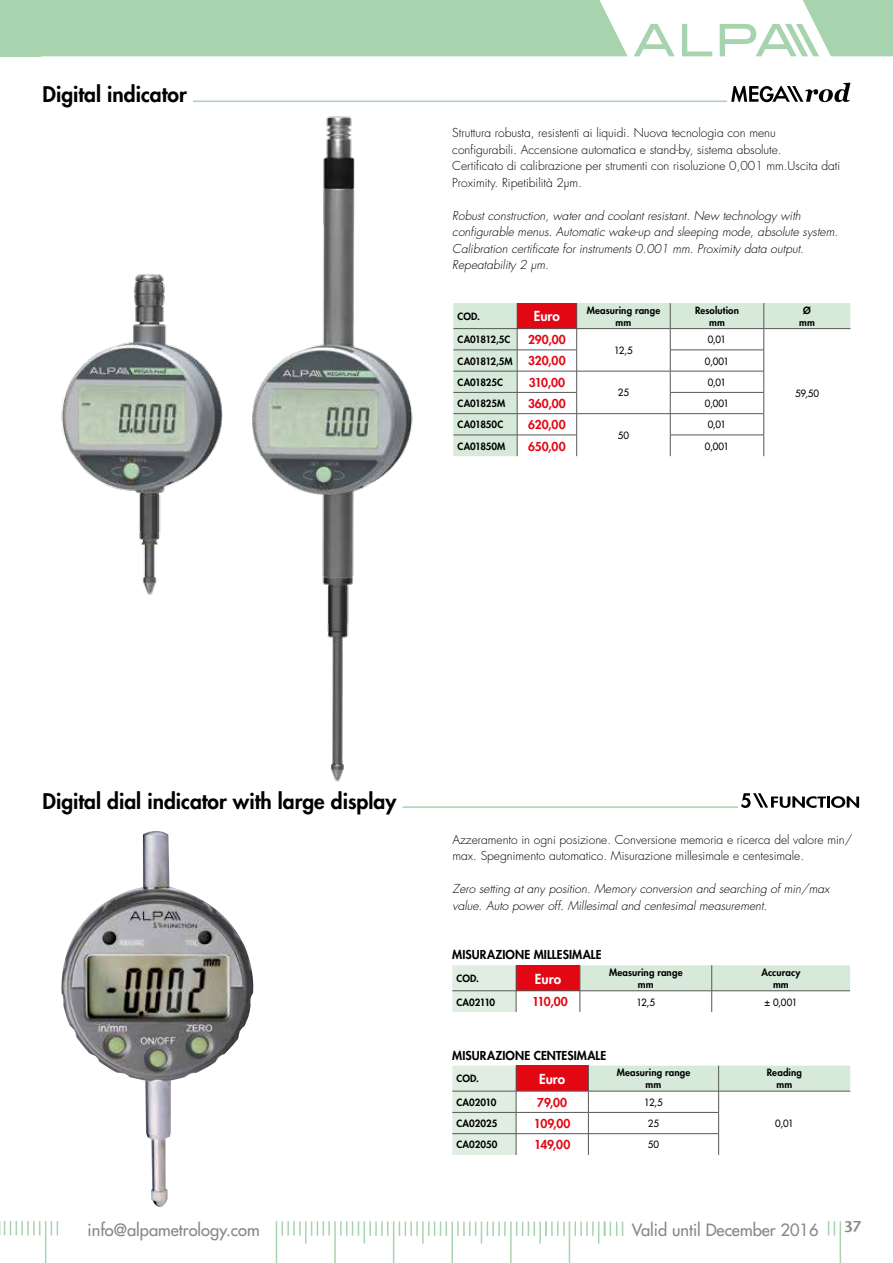
<style>
.page{position:relative;width:893px;height:1263px;background:#fff}
.page>*{position:absolute;margin:0;border:0;box-sizing:border-box;transform-origin:0 0}
.t1{font:800 21px "Futura Std";color:#000}
.t2{font:500 16.5px "Futura Std";color:#878787}
.t3{font:15px "Stone Sans Semi Boold";color:#878787}
.t4{font:800 13.5px "Futura Std";color:#fff}
.t5{font:300 12px/16.5px "Futura Std";color:#000}
.t6{font:italic 300 12px/16.5px "Futura Std";color:#000}
.t7{font:800 12px "Futura Std";color:#e30613}
.t8{font:800 12px "Futura Std";letter-spacing:.01em;color:#000}
.t9{font:800 9.75px/12px "Futura Std";letter-spacing:.005em;color:#000;text-align:center}
.t10{font:500 9.75px "Futura Std";letter-spacing:-.065em;color:#000}
.t11{font:800 9.75px "Futura Std";letter-spacing:-.055em;color:#000}
.t12{font:800 9.75px "Futura Std";letter-spacing:-.025em;color:#000}
</style>
<div class="page">
<div style="left:41px;top:0;width:587px;height:56px;background:#a8d3af"></div>
<svg style="left:634px;top:24px;width:41px;height:32px"></svg>
<svg style="left:682px;top:24px;width:30px;height:32px"></svg>
<svg style="left:720px;top:0;width:173px;height:56px"></svg>
<hr style="left:840px;top:1221px;width:1px;height:42px;background:#a8d3af">
<hr style="left:539px;top:1221px;width:2px;height:22px;background:#a8d3af">
<hr style="left:422px;top:1221px;width:2px;height:22px;background:#a8d3af">
<hr style="left:451px;top:1221px;width:2px;height:42px;background:#a8d3af">
<hr style="left:510px;top:1221px;width:2px;height:42px;background:#a8d3af">
<hr style="left:334px;top:1221px;width:2px;height:42px;background:#a8d3af">
<svg style="left:51px;top:1221px;width:7px;height:14px"></svg>
<svg style="left:428px;top:1221px;width:19px;height:15px"></svg>
<hr style="left:393px;top:1221px;width:1px;height:42px;background:#a8d3af">
<svg style="left:399px;top:1221px;width:19px;height:15px"></svg>
<svg style="left:0;top:1221px;width:40px;height:14px"></svg>
<svg style="left:282px;top:1221px;width:48px;height:22px"></svg>
<hr style="left:45px;top:1221px;width:1px;height:42px;background:#a8d3af">
<svg style="left:340px;top:1221px;width:48px;height:22px"></svg>
<svg style="left:457px;top:1221px;width:49px;height:22px"></svg>
<svg style="left:516px;top:1221px;width:19px;height:15px"></svg>
<hr style="left:276px;top:1221px;width:1px;height:42px;background:#a8d3af">
<svg style="left:828px;top:1221px;width:7px;height:14px"></svg>
<hr style="left:569px;top:1221px;width:1px;height:42px;background:#a8d3af">
<svg style="left:545px;top:1221px;width:20px;height:15px"></svg>
<svg style="left:574px;top:1221px;width:49px;height:22px"></svg>
<img style="left:61px;top:116px;width:352px;height:666px">
<svg style="left:731px;top:83px;width:119px;height:19px"></svg>
<hr style="left:193px;top:101px;width:534px;height:1px;background:#a8d3af">
<svg style="left:453px;top:303px;width:397px;height:153px"></svg>
<div style="left:517px;top:303px;width:60px;height:26px;background:#e30613"></div>
<svg style="left:670px;top:303px;width:1px;height:153px"></svg>
<svg style="left:763px;top:303px;width:1px;height:153px"></svg>
<hr style="left:453px;top:328px;width:64px;height:1px;background:#575756">
<hr style="left:517px;top:328px;width:60px;height:1px;background:#575756">
<hr style="left:453px;top:350px;width:64px;height:1px;background:#575756">
<hr style="left:517px;top:350px;width:60px;height:1px;background:#575756">
<hr style="left:670px;top:350px;width:94px;height:1px;background:#575756">
<hr style="left:453px;top:371px;width:64px;height:1px;background:#575756">
<hr style="left:517px;top:371px;width:60px;height:1px;background:#575756">
<hr style="left:577px;top:371px;width:93px;height:1px;background:#575756">
<hr style="left:670px;top:371px;width:94px;height:1px;background:#575756">
<hr style="left:453px;top:392px;width:64px;height:1px;background:#575756">
<hr style="left:517px;top:392px;width:60px;height:1px;background:#575756">
<hr style="left:670px;top:392px;width:94px;height:1px;background:#575756">
<hr style="left:453px;top:413px;width:64px;height:1px;background:#575756">
<hr style="left:517px;top:413px;width:60px;height:1px;background:#575756">
<hr style="left:577px;top:413px;width:93px;height:1px;background:#575756">
<hr style="left:670px;top:413px;width:94px;height:1px;background:#575756">
<hr style="left:453px;top:435px;width:64px;height:1px;background:#575756">
<hr style="left:517px;top:435px;width:60px;height:1px;background:#575756">
<hr style="left:670px;top:435px;width:94px;height:1px;background:#575756">
<svg style="left:517px;top:303px;width:1px;height:153px"></svg>
<hr style="left:764px;top:328px;width:86px;height:1px;background:#575756">
<svg style="left:576px;top:303px;width:1px;height:153px"></svg>
<hr style="left:577px;top:328px;width:93px;height:1px;background:#575756">
<hr style="left:670px;top:328px;width:94px;height:1px;background:#575756">
<div style="left:516px;top:965px;width:64px;height:26px;background:#e30613"></div>
<hr style="left:516px;top:990px;width:64px;height:1px;background:#575756">
<svg style="left:452px;top:965px;width:65px;height:47px"></svg>
<svg style="left:580px;top:965px;width:270px;height:47px"></svg>
<hr style="left:580px;top:990px;width:132px;height:1px;background:#575756">
<hr style="left:712px;top:990px;width:138px;height:1px;background:#575756">
<svg style="left:741px;top:793px;width:118px;height:15px"></svg>
<hr style="left:402px;top:806px;width:336px;height:2px;background:#a8d3af">
<img style="left:61px;top:831px;width:193px;height:376px">
<div style="left:516px;top:1066px;width:72px;height:25px;background:#e30613"></div>
<hr style="left:516px;top:1091px;width:72px;height:1px;background:#575756">
<hr style="left:516px;top:1112px;width:72px;height:1px;background:#575756">
<hr style="left:516px;top:1133px;width:72px;height:1px;background:#575756">
<svg style="left:452px;top:1066px;width:65px;height:89px"></svg>
<svg style="left:588px;top:1066px;width:262px;height:89px"></svg>
<hr style="left:588px;top:1091px;width:131px;height:1px;background:#575756">
<hr style="left:719px;top:1091px;width:131px;height:1px;background:#575756">
<div style="left:0;top:0;width:41px;height:56px;background:#a8d3af"></div>
<h1 class="t1" style="left:43px;top:81px;width:146px">Digital indicator</h1>
<p class="t5" style="left:452px;top:125px;width:389px">Struttura robusta, resistenti ai liquidi. Nuova tecnologia con menu configurabili. Accensione automatica e stand-by, sistema absolute.<br>Certificato di calibrazione per strumenti con risoluzione 0,001 mm.Uscita dati Proximity. Ripetibilità 2µm.</p>
<p class="t6" style="left:452px;top:208px;width:387px">Robust construction, water and coolant resistant. New technology with configurable menus. Automatic wake-up and sleeping mode, absolute system.<br>Calibration certificate for instruments 0.001 mm. Proximity data output.<br>Repeatability 2 µm.</p>
<p class="t9" style="left:458px;top:310px;width:24px">COD.</p>
<p class="t4" style="left:534px;top:308px;width:28px">Euro</p>
<p class="t9" style="left:587px;top:304px;width:75px">Measuring range mm</p>
<p class="t9" style="left:695px;top:304px;width:45px">Resolution mm</p>
<p class="t9" style="left:799px;top:304px;width:17px">Ø mm</p>
<p class="t11" style="left:458px;top:333px;width:54px">CA01812,5C</p>
<p class="t7" style="left:528px;top:332px;width:39px">290,00</p>
<p class="t10" style="left:614px;top:344px;width:20px">12,5</p>
<p class="t10" style="left:708px;top:334px;width:20px">0,01</p>
<p class="t11" style="left:458px;top:355px;width:57px">CA01812,5M</p>
<p class="t7" style="left:528px;top:353px;width:39px">320,00</p>
<p class="t10" style="left:705px;top:355px;width:26px">0,001</p>
<p class="t9" style="left:458px;top:376px;width:47px">CA01825C</p>
<p class="t7" style="left:529px;top:375px;width:38px">310,00</p>
<p class="t10" style="left:618px;top:387px;width:13px">25</p>
<p class="t10" style="left:708px;top:376px;width:20px">0,01</p>
<p class="t10" style="left:795px;top:387px;width:25px">59,50</p>
<p class="t9" style="left:458px;top:397px;width:49px">CA01825M</p>
<p class="t7" style="left:528px;top:396px;width:39px">360,00</p>
<p class="t10" style="left:705px;top:397px;width:26px">0,001</p>
<p class="t9" style="left:458px;top:419px;width:47px">CA01850C</p>
<p class="t7" style="left:528px;top:417px;width:39px">620,00</p>
<p class="t10" style="left:618px;top:429px;width:13px">50</p>
<p class="t10" style="left:708px;top:419px;width:20px">0,01</p>
<p class="t9" style="left:458px;top:440px;width:49px">CA01850M</p>
<p class="t7" style="left:528px;top:439px;width:39px">650,00</p>
<p class="t10" style="left:705px;top:440px;width:26px">0,001</p>
<h1 class="t1" style="left:43px;top:788px;width:355px">Digital dial indicator with large display</h1>
<p class="t5" style="left:452px;top:831px;width:401px">Azzeramento in ogni posizione. Conversione memoria e ricerca del valore min/ max. Spegnimento automatico. Misurazione millesimale e centesimale.</p>
<p class="t6" style="left:452px;top:881px;width:378px">Zero setting at any position. Memory conversion and searching of min/max value. Auto power off. Millesimal and centesimal measurement.</p>
<p class="t8" style="left:452px;top:947px;width:151px">MISURAZIONE MILLESIMALE</p>
<p class="t9" style="left:457px;top:972px;width:24px">COD.</p>
<p class="t4" style="left:535px;top:970px;width:28px">Euro</p>
<p class="t9" style="left:609px;top:966px;width:75px">Measuring range mm</p>
<p class="t9" style="left:761px;top:966px;width:41px">Accuracy mm</p>
<p class="t12" style="left:457px;top:996px;width:40px">CA02110</p>
<p class="t7" style="left:532px;top:994px;width:37px">110,00</p>
<p class="t10" style="left:636px;top:996px;width:20px">12,5</p>
<p class="t10" style="left:765px;top:996px;width:34px">± 0,001</p>
<p class="t8" style="left:452px;top:1047px;width:156px">MISURAZIONE CENTESIMALE</p>
<p class="t9" style="left:457px;top:1073px;width:24px">COD.</p>
<p class="t4" style="left:539px;top:1070px;width:28px">Euro</p>
<p class="t9" style="left:617px;top:1067px;width:75px">Measuring range mm</p>
<p class="t9" style="left:767px;top:1067px;width:37px">Reading mm</p>
<p class="t9" style="left:457px;top:1096px;width:41px">CA02010</p>
<p class="t7" style="left:537px;top:1095px;width:31px">79,00</p>
<p class="t10" style="left:644px;top:1096px;width:20px">12,5</p>
<p class="t9" style="left:457px;top:1117px;width:42px">CA02025</p>
<p class="t7" style="left:534px;top:1116px;width:38px">109,00</p>
<p class="t10" style="left:648px;top:1117px;width:13px">25</p>
<p class="t10" style="left:775px;top:1117px;width:20px">0,01</p>
<p class="t9" style="left:457px;top:1139px;width:42px">CA02050</p>
<p class="t7" style="left:534px;top:1137px;width:38px">149,00</p>
<p class="t10" style="left:648px;top:1139px;width:13px">50</p>
<h2 class="t2" style="left:88px;top:1219px;width:174px">info@alpametrology.com</h2>
<h2 class="t2" style="left:632px;top:1219px;width:188px">Valid until December 2016</h2>
<p class="t3" style="left:844px;top:1217px;width:19px">37</p>
</div>
